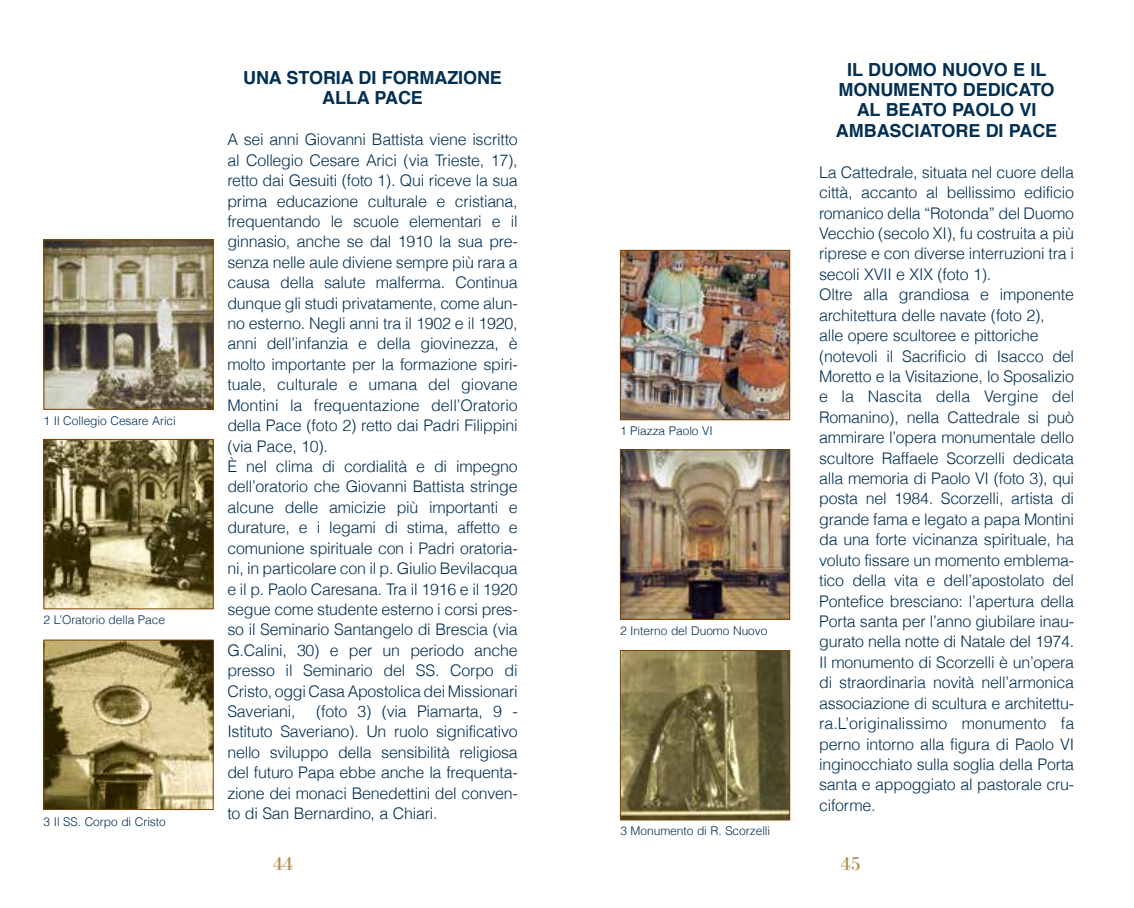
<style>
.page{position:relative;width:1134px;height:908px;background:#fff}
.page>*{position:absolute;margin:0;border:0;box-sizing:border-box;transform-origin:0 0}
.t1{font:20px "Bodoni";color:#b49250}
.t2{font:700 18px/20.4px "Helvetica";letter-spacing:-.005em;color:#022f52;text-align:center}
.t3{font:300 16px/20.4px "Helvetica";letter-spacing:-.015em;color:#022f52}
.t4{font:300 12px "Helvetica";letter-spacing:-.005em;color:#022f52}
</style>
<div class="page">
<img style="left:46px;top:641px;width:166px;height:166px">
<div style="left:44px;top:639px;width:170px;height:170px;border:1px solid #7c4300"></div>
<img style="left:46px;top:441px;width:166px;height:166px">
<div style="left:44px;top:439px;width:170px;height:170px;border:1px solid #7c4300"></div>
<img style="left:46px;top:241px;width:166px;height:166px">
<div style="left:44px;top:239px;width:170px;height:170px;border:1px solid #7c4300"></div>
<img style="left:622px;top:651px;width:166px;height:167px">
<div style="left:620px;top:649px;width:170px;height:171px;border:1px solid #7c4300"></div>
<img style="left:622px;top:451px;width:166px;height:166px">
<div style="left:620px;top:449px;width:170px;height:170px;border:1px solid #7c4300"></div>
<img style="left:622px;top:252px;width:166px;height:166px">
<div style="left:620px;top:250px;width:170px;height:170px;border:1px solid #7c4300"></div>
<p class="t4" style="left:44px;top:413px;width:134px">1 Il Collegio Cesare Arici</p>
<p class="t4" style="left:44px;top:612px;width:123px">2 L’Oratorio della Pace</p>
<p class="t4" style="left:44px;top:814px;width:124px">3 Il SS. Corpo di Cristo</p>
<p class="t2" style="left:243px;top:68px;width:260px">UNA STORIA DI FORMAZIONE<br>ALLA PACE</p>
<p class="t3" style="left:227px;top:129px;width:292px">A sei anni Giovanni Battista viene iscritto al Collegio Cesare Arici (via Trieste, 17), retto dai Gesuiti (foto 1). Qui riceve la sua prima educazione culturale e cristiana, frequentando le scuole elementari e il ginnasio, anche se dal 1910 la sua pre&shy;senza nelle aule diviene sempre più rara a causa della salute malferma. Continua dunque gli studi privatamente, come alun&shy;no esterno. Negli anni tra il 1902 e il 1920, anni dell’infanzia e della giovinezza, è molto importante per la formazione spiri&shy;tuale, culturale e umana del giovane Montini la frequentazione dell’Oratorio della Pace (foto 2) retto dai Padri Filippini (via Pace, 10).<br>È nel clima di cordialità e di impegno dell’oratorio che Giovanni Battista stringe alcune delle amicizie più importanti e durature, e i legami di stima, affetto e comunione spirituale con i Padri oratoria&shy;ni, in particolare con il p. Giulio Bevilacqua e il p. Paolo Caresana. Tra il 1916 e il 1920 segue come studente esterno i corsi pres&shy;so il Seminario Santangelo di Brescia (via G.Calini, 30) e per un periodo anche presso il Seminario del SS. Corpo di Cristo, oggi Casa Apostolica dei Missionari Saveriani,</p>
<p class="t3" style="left:227px;top:700px;width:292px;text-align:justify;text-indent:89px">(foto 3) (via Piamarta, 9 - Istituto Saveriano). Un ruolo significativo nello sviluppo della sensibilità religiosa del futuro Papa ebbe anche la frequenta&shy;zione dei monaci Benedettini del conven&shy;to di San Bernardino, a Chiari.</p>
<p class="t1" style="left:273px;top:850px;width:21px">44</p>
<p class="t4" style="left:620px;top:422px;width:94px">1 Piazza Paolo VI</p>
<p class="t4" style="left:620px;top:622px;width:149px">2 Interno del Duomo Nuovo</p>
<p class="t4" style="left:620px;top:822px;width:151px">3 Monumento di R. Scorzelli</p>
<p class="t2" style="left:836px;top:60px;width:223px">IL DUOMO NUOVO E IL<br>MONUMENTO DEDICATO<br>AL BEATO PAOLO VI<br>AMBASCIATORE DI PACE</p>
<p class="t3" style="left:819px;top:162px;width:257px">La Cattedrale, situata nel cuore della città, accanto al bellissimo edificio romanico della “Rotonda” del Duomo Vecchio (secolo XI), fu costruita a più riprese e con diverse interruzioni tra i secoli XVII e XIX (foto 1).<br>Oltre alla grandiosa e imponente architettura delle navate (foto 2),<br>alle opere scultoree e pittoriche (notevoli il Sacrificio di Isacco del Moretto e la Visitazione, lo Sposalizio e la Nascita della Vergine del Romanino), nella Cattedrale si può ammirare l’opera monumentale dello scultore Raffaele Scorzelli dedicata alla memoria di Paolo VI (foto 3), qui posta nel 1984. Scorzelli, artista di grande fama e legato a papa Montini da una forte vicinanza spirituale, ha voluto fissare un momento emblema&shy;tico della vita e dell’apostolato del Pontefice bresciano: l’apertura della Porta santa per l’anno giubilare inau&shy;gurato nella notte di Natale del 1974.<br>Il monumento di Scorzelli è un’opera di straordinaria novità nell’armonica associazione di scultura e architettu&shy;ra.L’originalissimo monumento fa perno intorno alla figura di Paolo VI inginocchiato sulla soglia della Porta santa e appoggiato al pastorale cru&shy;ciforme.</p>
<p class="t1" style="left:841px;top:850px;width:21px">45</p>
</div>
